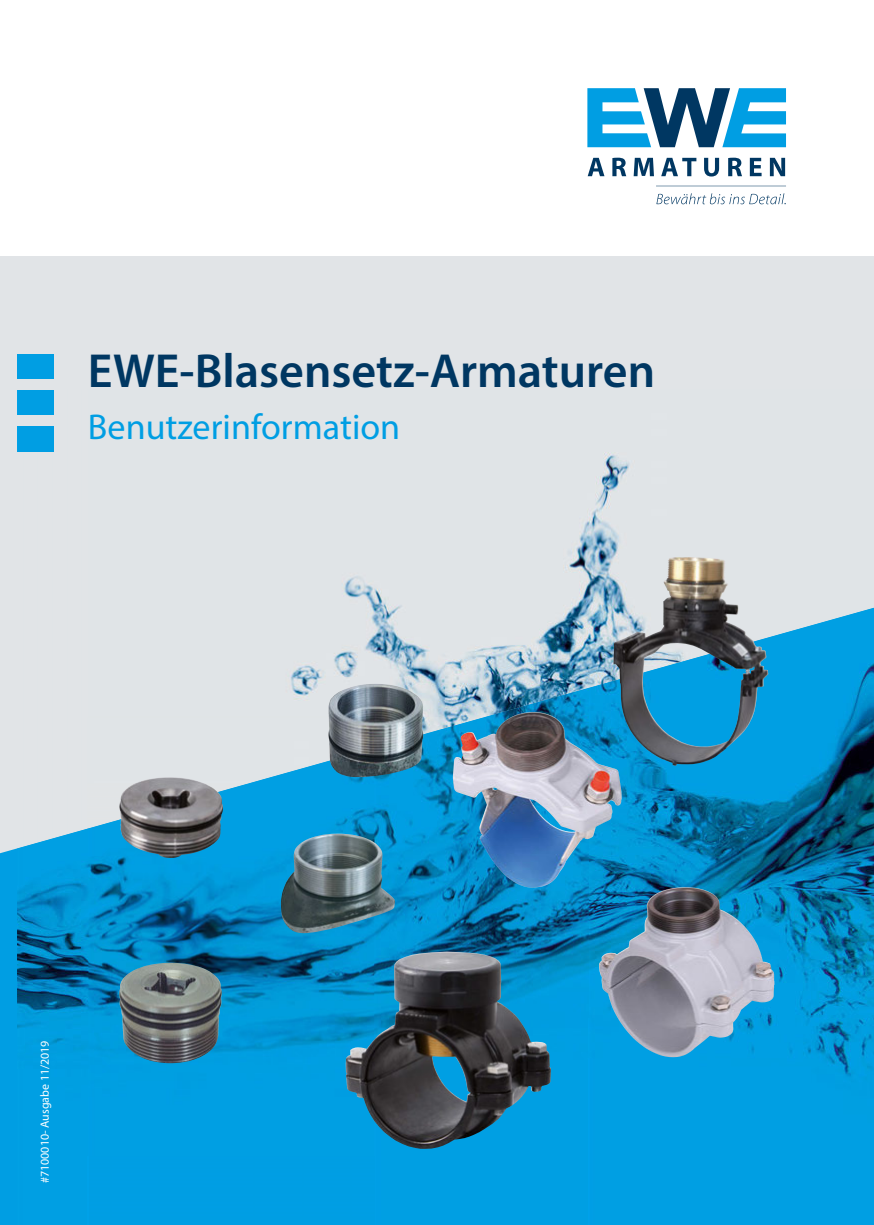
<style>
.page{position:relative;width:874px;height:1225px;background:#fff}
.page>*{position:absolute;margin:0;border:0;box-sizing:border-box;transform-origin:0 0}
.t1{font:600 48px "Myriad Pro";color:#003762}
.t2{font:36px "Myriad Pro";color:#009ee3}
.t3{font:12px "Myriad Pro";color:#fff}
</style>
<div class="page">
<div style="left:0;top:257px;width:873px;height:968px;background:#e1e4e7"></div>
<div style="left:17px;top:354px;width:36px;height:25px;background:#009ee3"></div>
<img style="left:475px;top:452px;width:155px;height:199px">
<img style="left:290px;top:576px;width:155px;height:124px">
<img style="left:17px;top:390px;width:37px;height:62px">
<img style="left:445px;top:651px;width:143px;height:37px">
<img style="left:588px;top:608px;width:285px;height:617px">
<img style="left:374px;top:688px;width:214px;height:537px">
<img style="left:88px;top:761px;width:286px;height:464px">
<img style="left:17px;top:828px;width:71px;height:397px">
<img style="left:17px;top:391px;width:36px;height:24px">
<img style="left:17px;top:427px;width:36px;height:24px">
<svg style="left:587px;top:88px;width:198px;height:59px"></svg>
<svg style="left:587px;top:158px;width:17px;height:18px"></svg>
<svg style="left:612px;top:158px;width:14px;height:18px"></svg>
<svg style="left:633px;top:158px;width:20px;height:18px"></svg>
<svg style="left:661px;top:158px;width:35px;height:18px"></svg>
<svg style="left:704px;top:158px;width:14px;height:18px"></svg>
<svg style="left:728px;top:158px;width:13px;height:18px"></svg>
<svg style="left:749px;top:158px;width:12px;height:18px"></svg>
<svg style="left:769px;top:158px;width:15px;height:18px"></svg>
<hr style="left:655px;top:186px;width:130px;height:1px;background:#003762">
<svg style="left:656px;top:193px;width:129px;height:11px"></svg>
<img style="left:119px;top:777px;width:104px;height:81px">
<img style="left:119px;top:962px;width:103px;height:101px">
<img style="left:452px;top:712px;width:169px;height:175px">
<img style="left:598px;top:887px;width:176px;height:170px">
<img style="left:613px;top:557px;width:155px;height:208px">
<img style="left:345px;top:951px;width:205px;height:197px">
<img style="left:328px;top:684px;width:95px;height:93px">
<img style="left:281px;top:833px;width:114px;height:100px">
<p class="t1" style="left:88px;top:340px;width:568px">EWE-Blasensetz-Armaturen</p>
<p class="t2" style="left:88px;top:405px;width:313px">Benutzerinformation</p>
<p class="t3" style="left:37px;top:1183px;width:144px;rotate:-90deg">#7100010- Ausgabe 11/2019</p>
</div>
